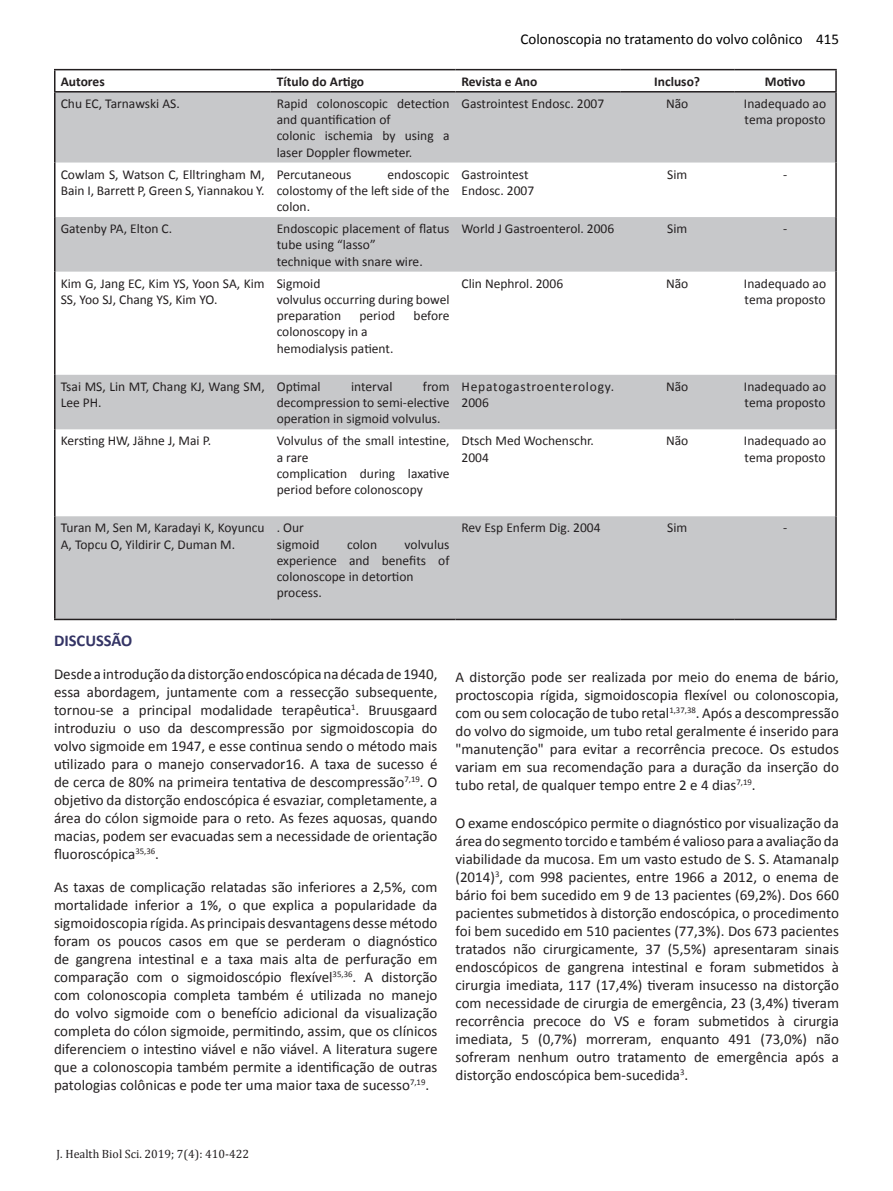
<style>
.page{position:relative;width:893px;height:1191px;background:#fff}
.page>*{position:absolute;margin:0;border:0;box-sizing:border-box;transform-origin:0 0}
.t1{font:700 16.5px "Calibri";color:#343465}
.t2{font:15px/18px "Calibri";color:#231f20;text-align:justify}
.t3{font:15px "Calibri";color:#000}
.t4{font:13.5px/16.2px "Calibri";color:#231f20}
.t5{font:700 13.5px "Calibri";color:#231f20}
.t6{font:13.5px/16.2px "Calibri";letter-spacing:.06em;color:#231f20}
.t7{font:12px "Cambria";color:#231f20}
</style>
<div class="page">
<svg style="left:56px;top:93px;width:779px;height:525px;fill:#c7c8ca"></svg>
<hr style="left:54px;top:70px;width:2px;height:21px;background:#231f20">
<hr style="left:835px;top:70px;width:2px;height:21px;background:#231f20">
<hr style="left:54px;top:93px;width:2px;height:69px;background:#231f20">
<hr style="left:835px;top:93px;width:2px;height:69px;background:#231f20">
<hr style="left:54px;top:162px;width:2px;height:55px;background:#231f20">
<hr style="left:835px;top:162px;width:2px;height:55px;background:#231f20">
<hr style="left:54px;top:217px;width:2px;height:55px;background:#231f20">
<hr style="left:835px;top:217px;width:2px;height:55px;background:#231f20">
<hr style="left:54px;top:272px;width:2px;height:103px;background:#231f20">
<hr style="left:835px;top:272px;width:2px;height:103px;background:#231f20">
<hr style="left:54px;top:375px;width:2px;height:54px;background:#231f20">
<hr style="left:835px;top:375px;width:2px;height:54px;background:#231f20">
<hr style="left:54px;top:429px;width:2px;height:87px;background:#231f20">
<hr style="left:835px;top:429px;width:2px;height:87px;background:#231f20">
<hr style="left:54px;top:516px;width:2px;height:102px;background:#231f20">
<hr style="left:835px;top:516px;width:2px;height:102px;background:#231f20">
<hr style="left:54px;top:618px;width:217px;height:2px;background:#231f20">
<hr style="left:271px;top:618px;width:184px;height:2px;background:#231f20">
<hr style="left:455px;top:618px;width:165px;height:2px;background:#231f20">
<hr style="left:620px;top:618px;width:114px;height:2px;background:#231f20">
<hr style="left:734px;top:618px;width:103px;height:2px;background:#231f20">
<hr style="left:54px;top:69px;width:217px;height:1px;background:#231f20">
<hr style="left:271px;top:69px;width:184px;height:1px;background:#231f20">
<hr style="left:455px;top:69px;width:165px;height:1px;background:#231f20">
<hr style="left:620px;top:69px;width:114px;height:1px;background:#231f20">
<hr style="left:734px;top:69px;width:103px;height:1px;background:#231f20">
<hr style="left:54px;top:91px;width:217px;height:2px;background:#231f20">
<hr style="left:271px;top:91px;width:184px;height:2px;background:#231f20">
<hr style="left:455px;top:91px;width:165px;height:2px;background:#231f20">
<hr style="left:620px;top:91px;width:114px;height:2px;background:#231f20">
<hr style="left:734px;top:91px;width:103px;height:2px;background:#231f20">
<p class="t3" style="left:521px;top:29px;width:320px">Colonoscopia no tratamento do volvo colônico 415</p>
<p class="t5" style="left:61px;top:73px;width:46px">Autores</p>
<p class="t5" style="left:277px;top:73px;width:89px">Título do Artigo</p>
<p class="t5" style="left:461px;top:73px;width:77px">Revista e Ano</p>
<p class="t5" style="left:654px;top:73px;width:47px">Incluso?</p>
<p class="t5" style="left:765px;top:73px;width:42px">Motivo</p>
<p class="t4" style="left:61px;top:95px;width:121px">Chu EC, Tarnawski AS.</p>
<p class="t4" style="left:277px;top:95px;width:174px">Rapid colonoscopic detection and quantification of</p>
<p class="t4" style="left:277px;top:128px;width:174px">colonic ischemia by using a laser Doppler flowmeter.</p>
<p class="t4" style="left:461px;top:95px;width:144px">Gastrointest Endosc. 2007</p>
<p class="t4" style="left:666px;top:95px;width:24px">Não</p>
<p class="t4" style="left:744px;top:95px;width:84px">Inadequado ao tema proposto</p>
<p class="t4" style="left:61px;top:166px;width:205px">Cowlam S, Watson C, Elltringham M,<br>Bain I, Barrett P, Green S, Yiannakou Y.</p>
<p class="t4" style="left:277px;top:166px;width:76px">Percutaneous</p>
<p class="t4" style="left:277px;top:166px;width:174px;text-align:justify;text-indent:111px">endoscopic colostomy of the left side of the colon.</p>
<p class="t4" style="left:461px;top:166px;width:69px">Gastrointest</p>
<p class="t4" style="left:461px;top:182px;width:74px">Endosc. 2007</p>
<p class="t4" style="left:667px;top:166px;width:22px">Sim</p>
<p class="t4" style="left:783px;top:166px;width:6px">-</p>
<p class="t4" style="left:61px;top:221px;width:113px">Gatenby PA, Elton C.</p>
<p class="t4" style="left:277px;top:221px;width:174px">Endoscopic placement of flatus tube using “lasso”</p>
<p class="t4" style="left:277px;top:253px;width:147px">technique with snare wire.</p>
<p class="t4" style="left:61px;top:275px;width:205px">Kim G, Jang EC, Kim YS, Yoon SA, Kim<br>SS, Yoo SJ, Chang YS, Kim YO.</p>
<p class="t4" style="left:277px;top:275px;width:45px">Sigmoid</p>
<p class="t4" style="left:277px;top:291px;width:174px">volvulus occurring during bowel preparation</p>
<p class="t4" style="left:359px;top:308px;width:37px">period</p>
<p class="t4" style="left:414px;top:308px;width:37px">before</p>
<p class="t4" style="left:277px;top:324px;width:93px">colonoscopy in a</p>
<p class="t4" style="left:277px;top:340px;width:118px">hemodialysis patient.</p>
<p class="t4" style="left:461px;top:221px;width:154px">World J Gastroenterol. 2006</p>
<p class="t4" style="left:667px;top:221px;width:22px">Sim</p>
<p class="t4" style="left:783px;top:221px;width:6px">-</p>
<p class="t4" style="left:461px;top:275px;width:103px">Clin Nephrol. 2006</p>
<p class="t4" style="left:666px;top:275px;width:24px">Não</p>
<p class="t4" style="left:744px;top:275px;width:84px">Inadequado ao tema proposto</p>
<p class="t4" style="left:277px;top:378px;width:174px;text-align:justify;text-indent:146px">from decompression to semi-elective operation in sigmoid volvulus.</p>
<p class="t6" style="left:461px;top:378px;width:154px">Hepatogastroenterology.<br>2006</p>
<p class="t4" style="left:666px;top:378px;width:24px">Não</p>
<p class="t4" style="left:744px;top:378px;width:84px">Inadequado ao tema proposto</p>
<p class="t4" style="left:61px;top:378px;width:205px">Tsai MS, Lin MT, Chang KJ, Wang SM,<br>Lee PH.</p>
<p class="t4" style="left:277px;top:378px;width:45px">Optimal</p>
<p class="t4" style="left:351px;top:378px;width:43px">interval</p>
<p class="t4" style="left:61px;top:433px;width:152px">Kersting HW, Jähne J, Mai P.</p>
<p class="t4" style="left:277px;top:433px;width:174px">Volvulus of the small intestine, a rare</p>
<p class="t4" style="left:277px;top:465px;width:174px">complication during laxative period before colonoscopy</p>
<p class="t4" style="left:61px;top:520px;width:205px">Turan M, Sen M, Karadayi K, Koyuncu<br>A, Topcu O, Yildirir C, Duman M.</p>
<p class="t4" style="left:277px;top:520px;width:29px">. Our</p>
<p class="t4" style="left:277px;top:536px;width:44px">sigmoid</p>
<p class="t4" style="left:347px;top:536px;width:32px">colon</p>
<p class="t4" style="left:277px;top:536px;width:174px;text-align:justify;text-indent:128px">volvulus experience and benefits of colonoscope in detortion</p>
<p class="t4" style="left:277px;top:584px;width:47px">process.</p>
<p class="t4" style="left:461px;top:433px;width:134px">Dtsch Med Wochenschr.</p>
<p class="t4" style="left:461px;top:449px;width:29px">2004</p>
<p class="t4" style="left:666px;top:433px;width:24px">Não</p>
<p class="t4" style="left:744px;top:433px;width:84px">Inadequado ao tema proposto</p>
<p class="t4" style="left:461px;top:520px;width:141px">Rev Esp Enferm Dig. 2004</p>
<p class="t4" style="left:667px;top:520px;width:22px">Sim</p>
<p class="t4" style="left:783px;top:520px;width:6px">-</p>
<p class="t1" style="left:54px;top:630px;width:80px">DISCUSSÃO</p>
<p class="t2" style="left:54px;top:665px;width:385px">Desde a introdução da distorção endoscópica na década de 1940, essa abordagem, juntamente com a ressecção subsequente, tornou-se a principal modalidade terapêutica<sup>1</sup>. Bruusgaard introduziu o uso da descompressão por sigmoidoscopia do volvo sigmoide em 1947, e esse continua sendo o método mais utilizado para o manejo conservador16. A taxa de sucesso é de cerca de 80% na primeira tentativa de descompressão<sup>7,19</sup>. O objetivo da distorção endoscópica é esvaziar, completamente, a área do cólon sigmoide para o reto. As fezes aquosas, quando macias, podem ser evacuadas sem a necessidade de orientação fluoroscópica<sup>35,36</sup>.</p>
<p class="t2" style="left:54px;top:878px;width:385px">As taxas de complicação relatadas são inferiores a 2,5%, com mortalidade inferior a 1%, o que explica a popularidade da sigmoidoscopia rígida. As principais desvantagens desse método foram os poucos casos em que se perderam o diagnóstico de gangrena intestinal e a taxa mais alta de perfuração em comparação com o sigmoidoscópio flexível<sup>35,36</sup>. A distorção com colonoscopia completa também é utilizada no manejo do volvo sigmoide com o benefício adicional da visualização completa do cólon sigmoide, permitindo, assim, que os clínicos diferenciem o intestino viável e não viável. A literatura sugere que a colonoscopia também permite a identificação de outras patologias colônicas e pode ter uma maior taxa de sucesso<sup>7,19</sup>.</p>
<p class="t2" style="left:455px;top:668px;width:385px">A distorção pode ser realizada por meio do enema de bário, proctoscopia rígida, sigmoidoscopia flexível ou colonoscopia, com ou sem colocação de tubo retal<sup>1,37,38</sup>. Após a descompressão do volvo do sigmoide, um tubo retal geralmente é inserido para "manutenção" para evitar a recorrência precoce. Os estudos variam em sua recomendação para a duração da inserção do tubo retal, de qualquer tempo entre 2 e 4 dias<sup>7,19</sup>.</p>
<p class="t2" style="left:455px;top:814px;width:385px">O exame endoscópico permite o diagnóstico por visualização da área do segmento torcido e também é valioso para a avaliação da viabilidade da mucosa. Em um vasto estudo de S. S. Atamanalp (2014)<sup>3</sup>, com 998 pacientes, entre 1966 a 2012, o enema de bário foi bem sucedido em 9 de 13 pacientes (69,2%). Dos 660 pacientes submetidos à distorção endoscópica, o procedimento foi bem sucedido em 510 pacientes (77,3%). Dos 673 pacientes tratados não cirurgicamente, 37 (5,5%) apresentaram sinais endoscópicos de gangrena intestinal e foram submetidos à cirurgia imediata, 117 (17,4%) tiveram insucesso na distorção com necessidade de cirurgia de emergência, 23 (3,4%) tiveram recorrência precoce do VS e foram submetidos à cirurgia imediata, 5 (0,7%) morreram, enquanto 491 (73,0%) não sofreram nenhum outro tratamento de emergência após a distorção endoscópica bem-sucedida<sup>3</sup>.</p>
<p class="t7" style="left:57px;top:1146px;width:194px">J. Health Biol Sci. 2019; 7(4): 410-422</p>
</div>
